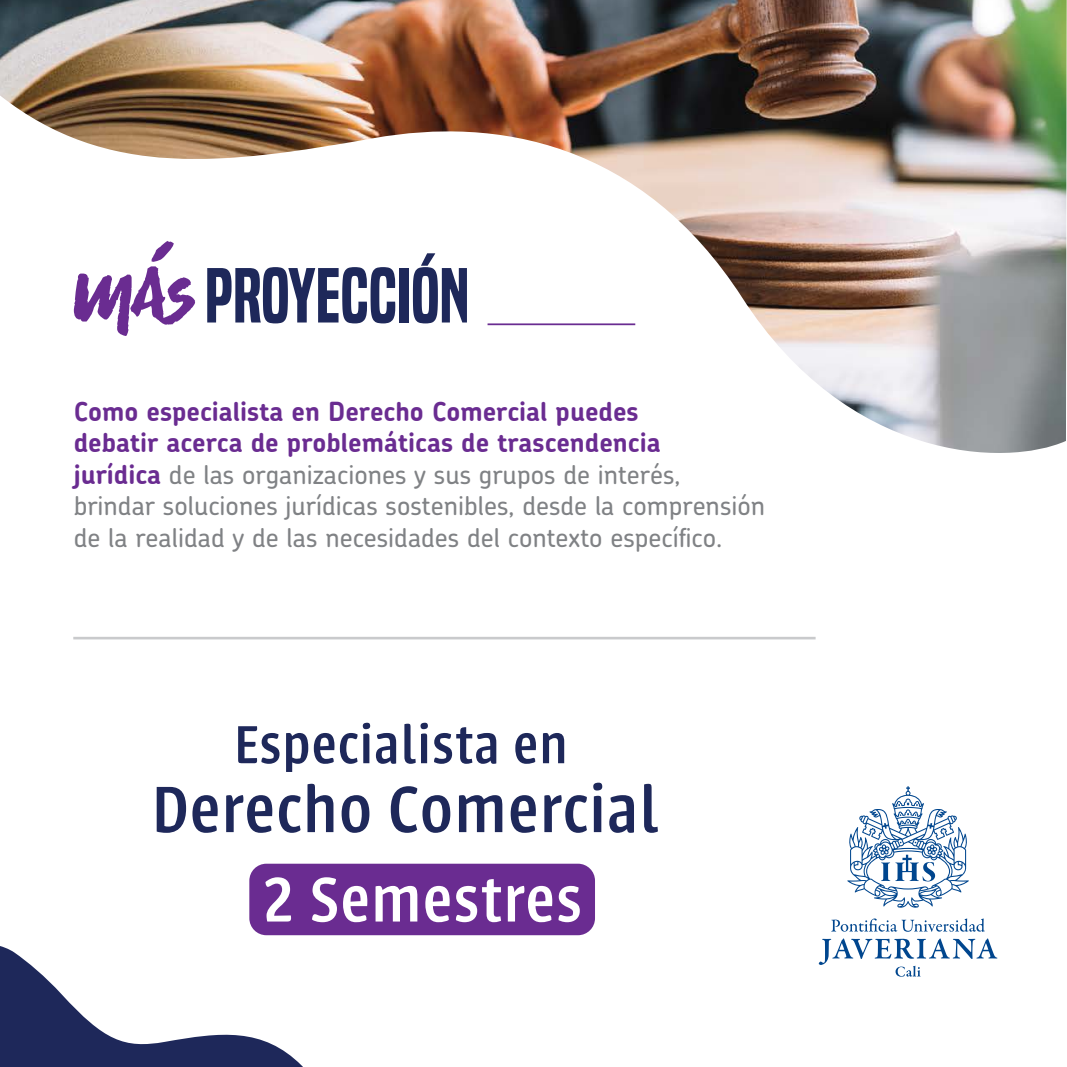
<style>
.page{position:relative;width:1067px;height:1067px;background:#fff}
.page>*{position:absolute;margin:0;border:0;box-sizing:border-box;transform-origin:0 0}
.t1{font:500 72.1px "Urbana";letter-spacing:.02em;color:#1e285a}
.t2{font:71.92px "Built Titling Sb";color:#1e285a}
.t3{font:500 69.48px "Urbana";letter-spacing:.02em;color:#fff}
.t4{font:500 58.98px "Urbana";letter-spacing:.02em;color:#1e285a}
.t5{font:500 26.25px/31.5px "Chevin";color:#808285}
.s1{font-weight:700;color:#6a2c91}
</style>
<div class="page">
<svg style="left:0;top:946px;width:303px;height:121px"></svg>
<img style="left:0;top:0;width:1066px;height:453px">
<div style="left:249px;top:863px;width:346px;height:72px;background:#6a2c91;border-radius:17px"></div>
<svg style="left:74px;top:241px;width:121px;height:95px"></svg>
<hr style="left:73px;top:637px;width:742px;height:2px;background:#c9cacc">
<hr style="left:487px;top:323px;width:148px;height:2px;background:#6a2c91">
<svg style="left:818px;top:786px;width:179px;height:190px"></svg>
<h2 class="t2" style="left:205px;top:253px;width:266px">PROYECCIÓN</h2>
<p class="t5" style="left:74px;top:395px;width:693px"><span class="s1">Como especialista en Derecho Comercial puedes<br>debatir acerca de problemáticas de trascendencia<br>jurídica</span> de las organizaciones y sus grupos de interés, brindar soluciones jurídicas sostenibles, desde la comprensión de la realidad y de las necesidades del contexto específico.</p>
<h3 class="t4" style="left:234px;top:713px;width:335px">Especialista en</h3>
<h1 class="t1" style="left:152px;top:771px;width:508px">Derecho Comercial</h1>
<h3 class="t3" style="left:263px;top:862px;width:320px">2 Semestres</h3>
</div>
